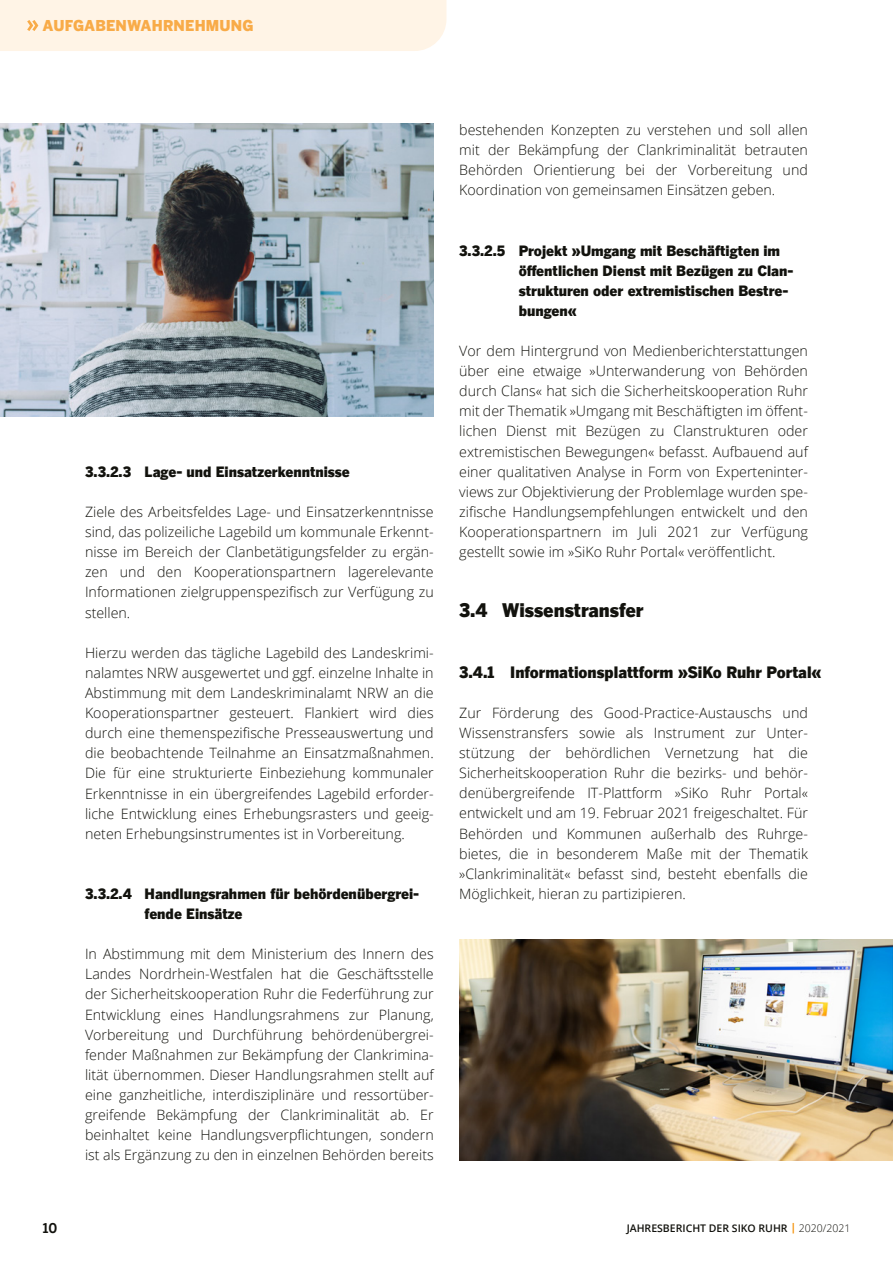
<style>
.page{position:relative;width:893px;height:1263px;background:#fff}
.page>*{position:absolute;margin:0;border:0;box-sizing:border-box;transform-origin:0 0}
.t1{font:900 18.75px "Benton Gothic";color:#12120d}
.t2{font:900 15.75px "Benton Gothic";color:#12120d}
.t3{font:900 15px "Benton Gothic";letter-spacing:.015em;color:#f8ab48}
.t4{font:300 14.25px/20.1px "Open Sans";color:#12120d;text-align:justify}
.t5{font:900 14.25px/20.1px "Benton Gothic";color:#12120d}
.t6{font:700 13.5px "Benton Gothic";color:#12120d}
.t7{font:600 10.5px "Open Sans";color:#12120d}
.s1{font-weight:700;color:#f48e00}
.s2{font-weight:300}
</style>
<div class="page">
<div style="left:0;top:0;width:446px;height:51px;background:#fff4e6"></div>
<img style="left:459px;top:939px;width:434px;height:221px">
<img style="left:0;top:123px;width:434px;height:293px">
<p class="t3" style="left:43px;top:16px;width:213px">AUFGABENWAHRNEHMUNG</p>
<p class="t5" style="left:85px;top:461px;width:266px">3.3.2.3 Lage- und Einsatzerkenntnisse</p>
<p class="t4" style="left:85px;top:501px;width:350px">Ziele des Arbeitsfeldes Lage- und Einsatzerkenntnisse sind, das polizeiliche Lagebild um kommunale Erkennt&shy;nisse im Bereich der Clanbetätigungsfelder zu ergän&shy;zen und den Kooperationspartnern lagerelevante Informationen zielgruppenspezifisch zur Verfügung zu stellen.</p>
<p class="t4" style="left:85px;top:642px;width:350px">Hierzu werden das tägliche Lagebild des Landeskrimi&shy;nalamtes NRW ausgewertet und ggf. einzelne Inhalte in Abstimmung mit dem Landeskriminalamt NRW an die Kooperationspartner gesteuert. Flankiert wird dies durch eine themenspezifische Presseauswertung und die beobachtende Teilnahme an Einsatzmaßnahmen.<br>Die für eine strukturierte Einbeziehung kommunaler Erkenntnisse in ein übergreifendes Lagebild erforder&shy;liche Entwicklung eines Erhebungsrasters und geeig&shy;neten Erhebungsinstrumentes ist in Vorbereitung.</p>
<p class="t5" style="left:145px;top:883px;width:276px;text-indent:-60px">3.3.2.4 Handlungsrahmen für behördenübergrei&shy;fende Einsätze</p>
<p class="t4" style="left:85px;top:944px;width:350px">In Abstimmung mit dem Ministerium des Innern des Landes Nordrhein-Westfalen hat die Geschäftsstelle der Sicherheitskooperation Ruhr die Federführung zur Entwicklung eines Handlungsrahmens zur Planung, Vorbereitung und Durchführung behördenübergrei&shy;fender Maßnahmen zur Bekämpfung der Clankrimina&shy;lität übernommen. Dieser Handlungsrahmen stellt auf eine ganzheitliche, interdisziplinäre und ressortüber&shy;greifende Bekämpfung der Clankriminalität ab. Er beinhaltet keine Handlungsverpflichtungen, sondern ist als Ergänzung zu den in einzelnen Behörden bereits</p>
<p class="t4" style="left:459px;top:119px;width:350px">bestehenden Konzepten zu verstehen und soll allen mit der Bekämpfung der Clankriminalität betrauten Behörden Orientierung bei der Vorbereitung und Koordination von gemeinsamen Einsätzen geben.</p>
<p class="t5" style="left:519px;top:240px;width:276px;text-indent:-60px">3.3.2.5 Projekt »Umgang mit Beschäftigten im öffentlichen Dienst mit Bezügen zu Clan&shy;strukturen oder extremistischen Bestre&shy;bungen«</p>
<p class="t4" style="left:459px;top:340px;width:350px">Vor dem Hintergrund von Medienberichterstattungen über eine etwaige »Unterwanderung von Behörden durch Clans« hat sich die Sicherheitskooperation Ruhr mit der Thematik »Umgang mit Beschäftigten im öffent&shy;lichen Dienst mit Bezügen zu Clanstrukturen oder extremistischen Bewegungen« befasst. Aufbauend auf einer qualitativen Analyse in Form von Experteninter&shy;views zur Objektivierung der Problemlage wurden spe&shy;zifische Handlungsempfehlungen entwickelt und den Kooperationspartnern im Juli 2021 zur Verfügung gestellt sowie im »SiKo Ruhr Portal« veröffentlicht.</p>
<h1 class="t1" style="left:459px;top:599px;width:186px">3.4 Wissenstransfer</h1>
<p class="t2" style="left:459px;top:662px;width:364px">3.4.1 Informationsplattform »SiKo Ruhr Portal«</p>
<p class="t4" style="left:459px;top:702px;width:350px">Zur Förderung des Good-Practice-Austauschs und Wissenstransfers sowie als Instrument zur Unter&shy;stützung der behördlichen Vernetzung hat die Sicherheitskooperation Ruhr die bezirks- und behör&shy;denübergreifende IT-Plattform »SiKo Ruhr Portal« entwickelt und am 19. Februar 2021 freigeschaltet. Für Behörden und Kommunen außerhalb des Ruhrge&shy;bietes, die in besonderem Maße mit der Thematik »Clankriminalität« befasst sind, besteht ebenfalls die Möglichkeit, hieran zu partizipieren.</p>
<p class="t6" style="left:43px;top:1220px;width:16px">10</p>
<p class="t7" style="left:627px;top:1221px;width:225px">JAHRESBERICHT DER SIKO RUHR <span class="s1">|</span> <span class="s2">2020/2021</span></p>
</div>
